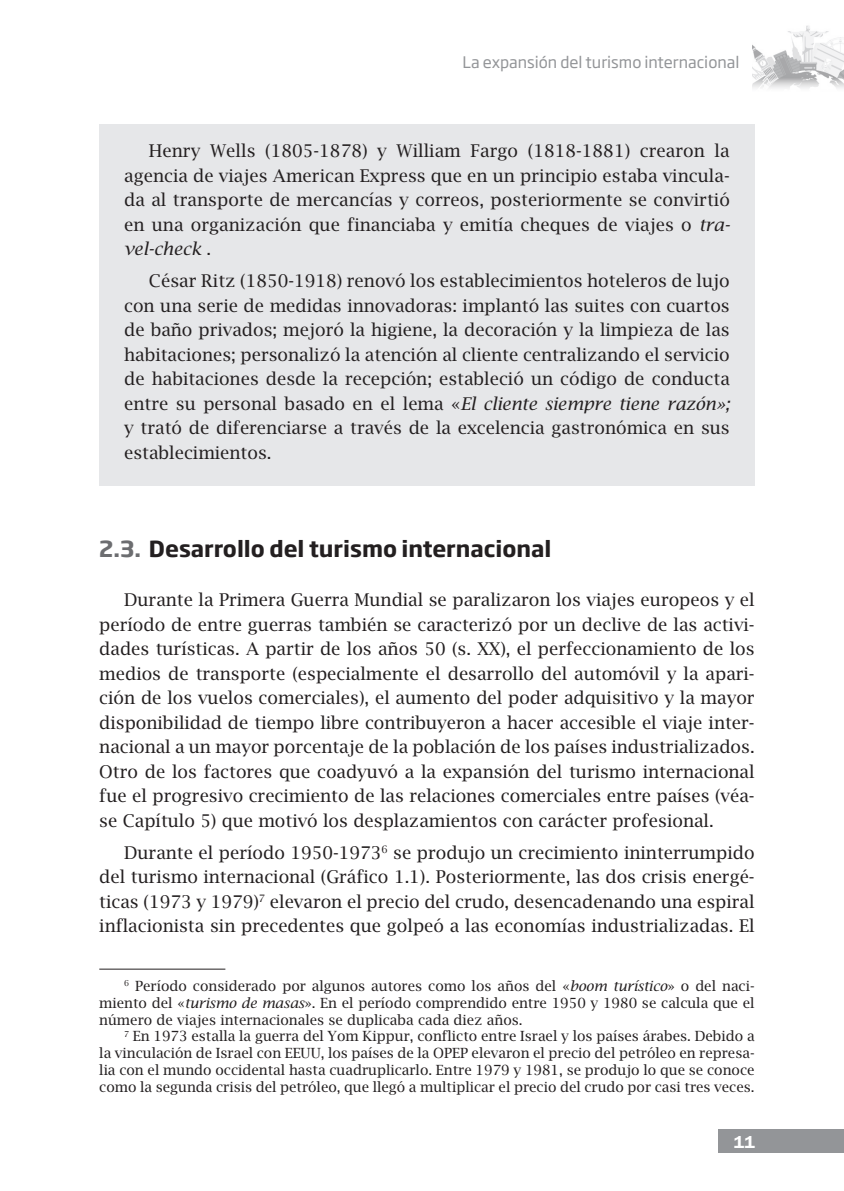
<style>
.page{position:relative;width:844px;height:1191px;background:#fff}
.page>*{position:absolute;margin:0;border:0;box-sizing:border-box;transform-origin:0 0}
.t1{font:700 21.88px "Soho Gothic Pro";color:#231f20}
.t2{font:17.5px/24.5px "Lucida Bright";color:#231f20;text-align:justify}
.t3{font:600 17.5px "Franklin Gothic";color:#fff}
.t4{font:15.75px "Soho Gothic Pro";color:#939598}
.t5{font:14px/16.8px "Lucida Bright";color:#231f20;text-align:justify}
.s1{font-style:italic}
.s2{color:#6c6d70}
</style>
<div class="page">
<div style="left:718px;top:1129px;width:125px;height:24px;background:#939598"></div>
<img style="left:752px;top:25px;width:91px;height:63px">
<div style="left:99px;top:124px;width:655px;height:361px;background:#e6e7e9"></div>
<hr style="left:99px;top:968px;width:126px;height:1px;background:#231f20">
<p class="t4" style="left:462px;top:50px;width:278px">La expansión del turismo internacional</p>
<p class="t2" style="left:124px;top:139px;width:607px;text-indent:25px">Henry Wells (1805-1878) y William Fargo (1818-1881) crearon la agencia de viajes American Express que en un principio estaba vincula&shy;da al transporte de mercancías y correos, posteriormente se convirtió en una organización que financiaba y emitía cheques de viajes o <span class="s1">tra&shy;vel-check</span> .</p>
<p class="t2" style="left:124px;top:269px;width:607px;text-indent:25px">César Ritz (1850-1918) renovó los establecimientos hoteleros de lujo con una serie de medidas innovadoras: implantó las suites con cuartos de baño privados; mejoró la higiene, la decoración y la limpieza de las habitaciones; personalizó la atención al cliente centralizando el servicio de habitaciones desde la recepción; estableció un código de conducta entre su personal basado en el lema «<span class="s1">El cliente siempre tiene razón»; </span>y trató de diferenciarse a través de la excelencia gastronómica en sus establecimientos.</p>
<p class="t1" style="left:99px;top:531px;width:453px"><span class="s2">2.3.</span> Desarrollo del turismo internacional</p>
<p class="t2" style="left:99px;top:587px;width:656px;text-indent:25px">Durante la Primera Guerra Mundial se paralizaron los viajes europeos y el período de entre guerras también se caracterizó por un declive de las activi&shy;dades turísticas. A partir de los años 50 (s. XX), el perfeccionamiento de los medios de transporte (especialmente el desarrollo del automóvil y la apari&shy;ción de los vuelos comerciales), el aumento del poder adquisitivo y la mayor disponibilidad de tiempo libre contribuyeron a hacer accesible el viaje inter&shy;nacional a un mayor porcentaje de la población de los países industrializados.<br>Otro de los factores que coadyuvó a la expansión del turismo internacional fue el progresivo crecimiento de las relaciones comerciales entre países (véa&shy;se Capítulo 5) que motivó los desplazamientos con carácter profesional.</p>
<p class="t2" style="left:99px;top:840px;width:656px;text-indent:25px">Durante el período 1950-1973<sup>6</sup> se produjo un crecimiento ininterrumpido del turismo internacional (Gráfico 1.1). Posteriormente, las dos crisis energé&shy;ticas (1973 y 1979)<sup>7</sup> elevaron el precio del crudo, desencadenando una espiral inflacionista sin precedentes que golpeó a las economías industrializadas. El</p>
<p class="t5" style="left:99px;top:977px;width:656px;text-indent:25px"><sup>6</sup> Período considerado por algunos autores como los años del «<span class="s1">boom turístico</span>» o del naci&shy;miento del «<span class="s1">turismo de masas</span>». En el período comprendido entre 1950 y 1980 se calcula que el número de viajes internacionales se duplicaba cada diez años.</p>
<p class="t5" style="left:99px;top:1028px;width:656px;text-indent:25px"><sup>7</sup> En 1973 estalla la guerra del Yom Kippur, conflicto entre Israel y los países árabes. Debido a la vinculación de Israel con EEUU, los países de la OPEP elevaron el precio del petróleo en represa&shy;lia con el mundo occidental hasta cuadruplicarlo. Entre 1979 y 1981, se produjo lo que se conoce como la segunda crisis del petróleo, que llegó a multiplicar el precio del crudo por casi tres veces.</p>
<p class="t3" style="left:733px;top:1131px;width:22px">11</p>
</div>
